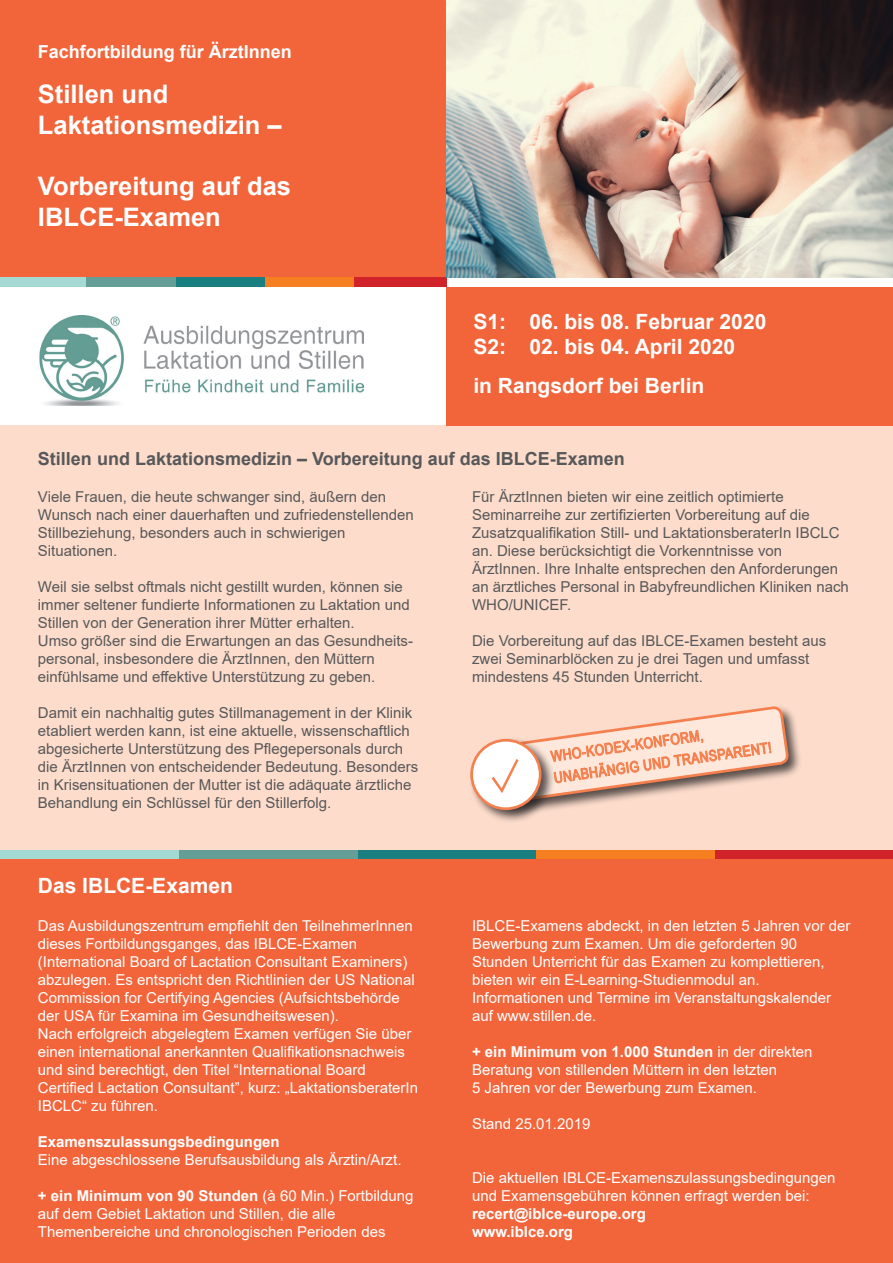
<style>
.page{position:relative;width:893px;height:1263px;background:#fff}
.page>*{position:absolute;margin:0;border:0;box-sizing:border-box;transform-origin:0 0}
.t1{font:700 25.5px/30.6px "Arial";color:#fff}
.t2{font:700 21px/25.2px "Arial";color:#fff}
.t3{font:700 18px "Arial";color:#57585a}
.t4{font:700 18px "Arial";color:#fff}
.t5{font:15px/18px "Arial";color:#57585a}
.t6{font:15px/18px "Arial";color:#fff}
.t7{font:700 15px/18px "Arial";color:#fff}
.t8{font:14.85px/21.6px "Arial Narrow";color:#f57f4d}
.s1{font-weight:700}
</style>
<div class="page">
<div style="left:0;top:425px;width:893px;height:425px;background:#fddccb"></div>
<div style="left:446px;top:287px;width:447px;height:138px;background:#f2653b"></div>
<div style="left:0;top:858px;width:893px;height:405px;background:#f2653b"></div>
<div style="left:0;top:0;width:446px;height:277px;background:#f2653b"></div>
<div style="left:492px;top:705px;width:310px;height:111px;background:#231f20;opacity:.75"></div>
<svg style="left:494px;top:705px;width:294px;height:111px"></svg>
<div style="left:469px;top:737px;width:87px;height:87px;background:#231f20;opacity:.75"></div>
<div style="left:472px;top:740px;width:68px;height:69px;background:#fff;border-radius:50%"></div>
<div style="left:470px;top:739px;width:71px;height:71px;border:3px solid #f57f4d;border-radius:50%"></div>
<svg style="left:492px;top:707px;width:296px;height:95px"></svg>
<img style="left:39px;top:316px;width:325px;height:90px">
<div style="left:0;top:277px;width:87px;height:10px;background:#a5dad4"></div>
<div style="left:176px;top:277px;width:89px;height:10px;background:#197f80"></div>
<div style="left:87px;top:277px;width:89px;height:10px;background:#659e96"></div>
<div style="left:265px;top:277px;width:89px;height:10px;background:#f57f21"></div>
<div style="left:354px;top:277px;width:92px;height:10px;background:#d1232a"></div>
<div style="left:714px;top:850px;width:179px;height:9px;background:#d1232a"></div>
<div style="left:357px;top:850px;width:179px;height:9px;background:#197f80"></div>
<div style="left:536px;top:850px;width:178px;height:9px;background:#f57f21"></div>
<div style="left:179px;top:850px;width:178px;height:9px;background:#659e96"></div>
<div style="left:0;top:850px;width:179px;height:9px;background:#a5dad4"></div>
<img style="left:446px;top:0;width:447px;height:277px">
<p class="t4" style="left:38px;top:39px;width:255px">Fachfortbildung für ÄrztInnen</p>
<h1 class="t1" style="left:38px;top:79px;width:245px">Stillen und<br>Laktationsmedizin –</h1>
<h1 class="t1" style="left:38px;top:171px;width:255px">Vorbereitung auf das<br>IBLCE-Examen</h1>
<h2 class="t2" style="left:473px;top:309px;width:294px">S1: 06. bis 08. Februar 2020<br>S2: 02. bis 04. April 2020</h2>
<h2 class="t2" style="left:473px;top:373px;width:233px">in Rangsdorf bei Berlin</h2>
<p class="t3" style="left:38px;top:446px;width:588px">Stillen und Laktationsmedizin – Vorbereitung auf das IBLCE-Examen</p>
<p class="t5" style="left:38px;top:487px;width:377px">Viele Frauen, die heute schwanger sind, äußern den Wunsch nach einer dauerhaften und zufriedenstellenden Stillbeziehung, besonders auch in schwierigen Situationen.</p>
<p class="t5" style="left:38px;top:577px;width:377px">Weil sie selbst oftmals nicht gestillt wurden, können sie immer seltener fundierte Informationen zu Laktation und Stillen von der Generation ihrer Mütter erhalten.<br>Umso größer sind die Erwartungen an das Gesundheits&shy;personal, insbesondere die ÄrztInnen, den Müttern einfühlsame und effektive Unterstützung zu geben.</p>
<p class="t5" style="left:38px;top:703px;width:382px">Damit ein nachhaltig gutes Stillmanagement in der Klinik etabliert werden kann, ist eine aktuelle, wissenschaftlich abgesicherte Unterstützung des Pflegepersonals durch die ÄrztInnen von entscheidender Bedeutung. Besonders in Krisensituationen der Mutter ist die adäquate ärztliche Behandlung ein Schlüssel für den Stillerfolg.</p>
<h2 class="t2" style="left:38px;top:873px;width:196px">Das IBLCE-Examen</h2>
<p class="t6" style="left:38px;top:916px;width:382px">Das Ausbildungszentrum empfiehlt den TeilnehmerInnen dieses Fortbildungsganges, das IBLCE-Examen (International Board of Lactation Consultant Examiners) abzulegen. Es entspricht den Richtlinien der US National Commission for Certifying Agencies (Aufsichtsbehörde der USA für Examina im Gesundheitswesen).<br>Nach erfolgreich abgelegtem Examen verfügen Sie über einen international anerkannten Qualifikationsnachweis und sind berechtigt, den Titel “International Board Certified Lactation Consultant”, kurz: „LaktationsberaterIn IBCLC“ zu führen.</p>
<p class="t7" style="left:38px;top:1132px;width:243px">Examenszulassungsbedingungen</p>
<p class="t6" style="left:38px;top:1150px;width:365px">Eine abgeschlossene Berufsausbildung als Ärztin/Arzt.</p>
<p class="t6" style="left:38px;top:1186px;width:377px"><span class="s1">+ ein Minimum von 90 Stunden</span> (à 60 Min.) Fortbildung auf dem Gebiet Laktation und Stillen, die alle<br>Themenbereiche und chronologischen Perioden des</p>
<p class="t5" style="left:472px;top:487px;width:378px">Für ÄrztInnen bieten wir eine zeitlich optimierte Seminarreihe zur zertifizierten Vorbereitung auf die Zusatzqualifikation Still- und LaktationsberaterIn IBCLC an. Diese berücksichtigt die Vorkenntnisse von ÄrztInnen. Ihre Inhalte entsprechen den Anforderungen an ärztliches Personal in Babyfreundlichen Kliniken nach WHO/UNICEF.</p>
<p class="t5" style="left:472px;top:631px;width:356px">Die Vorbereitung auf das IBLCE-Examen besteht aus zwei Seminarblöcken zu je drei Tagen und umfasst mindestens 45 Stunden Unterricht.</p>
<p class="t8" style="left:549px;top:745px;width:221px;rotate:-8deg">WHO-KODEX-KONFORM,<br>UNABHÄNGIG UND TRANSPARENT!</p>
<p class="t6" style="left:472px;top:916px;width:380px">IBLCE-Examens abdeckt, in den letzten 5 Jahren vor der Bewerbung zum Examen. Um die geforderten 90<br>Stunden Unterricht für das Examen zu komplettieren, bieten wir ein E-Learning-Studienmodul an.<br>Informationen und Termine im Veranstaltungskalender auf www.stillen.de.</p>
<p class="t6" style="left:472px;top:1042px;width:342px"><span class="s1">+ ein Minimum von 1.000 Stunden</span> in der direkten<br>Beratung von stillenden Müttern in den letzten<br>5 Jahren vor der Bewerbung zum Examen.</p>
<p class="t6" style="left:472px;top:1114px;width:120px">Stand 25.01.2019</p>
<p class="t6" style="left:472px;top:1168px;width:365px">Die aktuellen IBLCE-Examenszulassungsbedingungen und Examensgebühren können erfragt werden bei:</p>
<p class="t7" style="left:472px;top:1204px;width:175px">recert@iblce-europe.org www.iblce.org</p>
</div>
